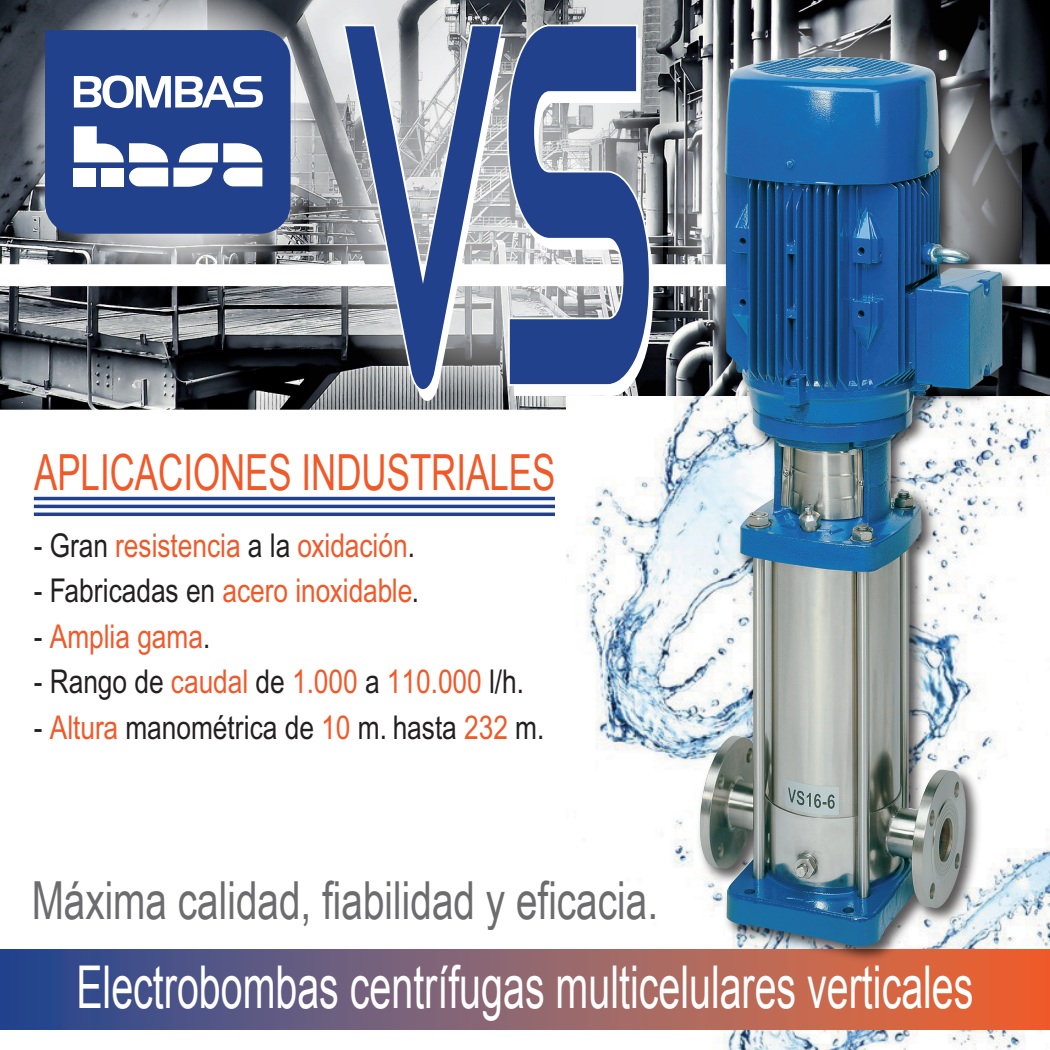
<style>
.page{position:relative;width:1050px;height:1050px;background:#fff}
.page>*{position:absolute;margin:0;border:0;box-sizing:border-box;transform-origin:0 0}
.t1{font:59.06px "Arial";color:#fff;scale:.67 1}
.t2{font:52.5px "Arial Narrow";color:#5c5c5f;scale:.9 1}
.t3{font:49.79px "Arial";color:#f15929;scale:.7 1}
.t4{font:32.81px "Arial";color:#f15929;scale:.8 1}
.t5{font:32.81px "Arial";color:#231f20;scale:.8 1}
.s1{color:#231f20}
.s2{color:#f15929}
</style>
<div class="page">
<img style="left:0;top:0;width:1050px;height:410px">
<svg style="left:310px;top:0;width:352px;height:409px;background:#85888b"></svg>
<svg style="left:668px;top:0;width:353px;height:397px;background:#5e6266"></svg>
<img style="left:567px;top:397px;width:483px;height:653px">
<svg style="left:0;top:950px;width:1050px;height:80px;background:#8a5e6b"></svg>
<svg style="left:0;top:0;width:353px;height:265px;background:#82868b"></svg>
<img style="left:692px;top:50px;width:330px;height:916px">
<img style="left:699px;top:57px;width:303px;height:890px">
<div style="left:45px;top:30px;width:246px;height:204px;background:#22418d"></div>
<svg style="left:74px;top:75px;width:189px;height:33px"></svg>
<svg style="left:221px;top:168px;width:41px;height:18px"></svg>
<svg style="left:126px;top:168px;width:87px;height:19px"></svg>
<div style="left:74px;top:168px;width:22px;height:18px;background:#fff"></div>
<div style="left:101px;top:168px;width:22px;height:18px;background:#fff"></div>
<svg style="left:179px;top:143px;width:83px;height:19px"></svg>
<svg style="left:74px;top:126px;width:94px;height:36px"></svg>
<svg style="left:350px;top:393px;width:155px;height:8px"></svg>
<svg style="left:513px;top:38px;width:140px;height:358px"></svg>
<svg style="left:341px;top:22px;width:164px;height:371px;background:#aaacae"></svg>
<svg style="left:505px;top:23px;width:147px;height:365px"></svg>
<svg style="left:345px;top:26px;width:156px;height:363px;background:#8994ae"></svg>
<svg style="left:509px;top:26px;width:140px;height:358px;background:#6f80aa"></svg>
<hr style="left:34px;top:497px;width:521px;height:3px;background:#22418d">
<hr style="left:34px;top:505px;width:521px;height:3px;background:#22418d">
<hr style="left:34px;top:513px;width:521px;height:3px;background:#22418d">
<h3 class="t3" style="left:34px;top:439px;width:746px">APLICACIONES INDUSTRIALES</h3>
<p class="t4" style="left:34px;top:526px;width:478px"><span class="s1">- Gran</span> resistencia <span class="s1">a la</span> oxidación<span class="s1">.</span></p>
<p class="t4" style="left:34px;top:572px;width:483px"><span class="s1">- Fabricadas en</span> acero inoxidable<span class="s1">.</span></p>
<p class="t4" style="left:34px;top:617px;width:222px"><span class="s1">-</span> Amplia gama<span class="s1">.</span></p>
<p class="t4" style="left:34px;top:663px;width:614px"><span class="s1">- Rango de</span> caudal <span class="s1">de</span> 1.000 <span class="s1">a</span> 110.000 <span class="s1">l/h.</span></p>
<p class="t5" style="left:34px;top:708px;width:640px">- <span class="s2">Altura</span> manométrica de <span class="s2">10</span> m. hasta <span class="s2">232</span> m.</p>
<h2 class="t2" style="left:32px;top:862px;width:698px">Máxima calidad, fiabilidad y eficacia.</h2>
<h1 class="t1" style="left:76px;top:949px;width:1341px">Electrobombas centrífugas multicelulares verticales</h1>
</div>
